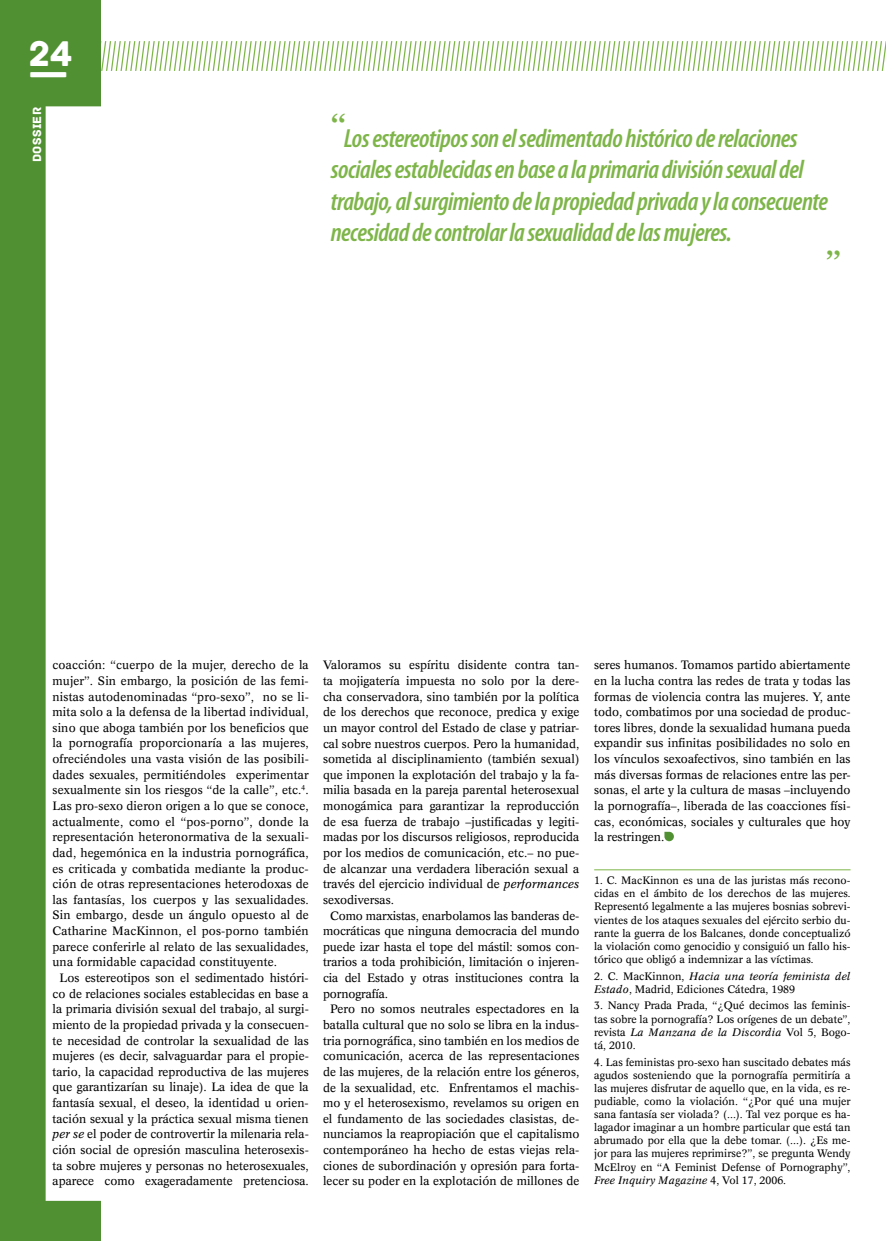
<style>
.page{position:relative;width:886px;height:1241px;background:#fff}
.page>*{position:absolute;margin:0;border:0;box-sizing:border-box;transform-origin:0 0}
.t1{font:37.5px "Archive";color:#fff}
.t2{font:500 30px "Concorde BE";color:#7eb549}
.t3{font:italic 600 condensed 26.25px/31.2px "Myriad Pro";letter-spacing:-.02em;color:#7eb549}
.t4{font:12.5px "Archive";letter-spacing:.025em;color:#fff}
.t5{font:11.88px/15.6px "Concorde";color:#000;text-align:justify}
.t6{font:10.62px/13.1px "Concorde";color:#000;text-align:justify}
.t7{font:10.62px/13.1px "Concorde BE";color:#000;text-align:justify}
.s1{font-style:italic}
</style>
<div class="page">
<svg style="left:101px;top:41px;width:785px;height:30px"></svg>
<svg style="left:0;top:0;width:101px;height:1240px;fill:#519032"></svg>
<hr style="left:594px;top:869px;width:256px;height:1px;background:#7eb549">
<svg style="left:664px;top:831px;width:10px;height:10px"></svg>
<h1 class="t1" style="left:29px;top:32px;width:45px">24</h1>
<h1 class="t1" style="left:25px;top:81px;width:14px;rotate:-90deg">|</h1>
<p class="t4" style="left:30px;top:162px;width:56px;rotate:-90deg">DOSSIER</p>
<p class="t3" style="left:331px;top:123px;width:499px"><sup>“</sup>Los estereotipos son el sedimentado histórico de relaciones sociales establecidas en base a la primaria división sexual del trabajo, al surgimiento de la propiedad privada y la consecuente necesidad de controlar la sexualidad de las mujeres.</p>
<h2 class="t2" style="left:826px;top:244px;width:17px">”</h2>
<p class="t5" style="left:52px;top:657px;width:258px">coacción: “cuerpo de la mujer, derecho de la</p>
<p class="t5" style="left:52px;top:672px;width:258px">mujer”. Sin embargo, la posición de las femi-</p>
<p class="t5" style="left:52px;top:688px;width:258px">nistas autodenominadas “pro-sexo”, no se li-</p>
<p class="t5" style="left:52px;top:703px;width:258px">mita solo a la defensa de la libertad individual,</p>
<p class="t5" style="left:52px;top:719px;width:258px">sino que aboga también por los beneficios que</p>
<p class="t5" style="left:52px;top:735px;width:258px">la pornografía proporcionaría a las mujeres,</p>
<p class="t5" style="left:52px;top:750px;width:258px">ofreciéndoles una vasta visión de las posibili-</p>
<p class="t5" style="left:52px;top:766px;width:258px">dades sexuales, permitiéndoles experimentar</p>
<p class="t5" style="left:52px;top:782px;width:258px">sexualmente sin los riesgos “de la calle”, etc.<sup>4</sup>.</p>
<p class="t5" style="left:53px;top:797px;width:258px">Las pro-sexo dieron origen a lo que se conoce,</p>
<p class="t5" style="left:53px;top:813px;width:258px">actualmente, como el “pos-porno”, donde la</p>
<p class="t5" style="left:53px;top:828px;width:258px">representación heteronormativa de la sexuali-</p>
<p class="t5" style="left:53px;top:844px;width:258px">dad, hegemónica en la industria pornográfica,</p>
<p class="t5" style="left:53px;top:860px;width:258px">es criticada y combatida mediante la produc-</p>
<p class="t5" style="left:53px;top:875px;width:258px">ción de otras representaciones heterodoxas de</p>
<p class="t5" style="left:53px;top:891px;width:258px">las fantasías, los cuerpos y las sexualidades.</p>
<p class="t5" style="left:53px;top:907px;width:258px">Sin embargo, desde un ángulo opuesto al de</p>
<p class="t5" style="left:53px;top:922px;width:258px">Catharine MacKinnon, el pos-porno también</p>
<p class="t5" style="left:53px;top:938px;width:258px">parece conferirle al relato de las sexualidades,</p>
<p class="t5" style="left:53px;top:953px;width:226px">una formidable capacidad constituyente.</p>
<p class="t5" style="left:60px;top:969px;width:251px">Los estereotipos son el sedimentado históri-</p>
<p class="t5" style="left:53px;top:985px;width:258px">co de relaciones sociales establecidas en base a</p>
<p class="t5" style="left:53px;top:1000px;width:258px">la primaria división sexual del trabajo, al surgi-</p>
<p class="t5" style="left:53px;top:1016px;width:258px">miento de la propiedad privada y la consecuen-</p>
<p class="t5" style="left:53px;top:1032px;width:258px">te necesidad de controlar la sexualidad de las</p>
<p class="t5" style="left:53px;top:1047px;width:258px">mujeres (es decir, salvaguardar para el propie-</p>
<p class="t5" style="left:53px;top:1063px;width:258px">tario, la capacidad reproductiva de las mujeres</p>
<p class="t5" style="left:53px;top:1078px;width:258px">que garantizarían su linaje). La idea de que la</p>
<p class="t5" style="left:53px;top:1094px;width:258px">fantasía sexual, el deseo, la identidad u orien-</p>
<p class="t5" style="left:53px;top:1110px;width:258px">tación sexual y la práctica sexual misma tienen</p>
<p class="t5" style="left:53px;top:1125px;width:258px"><span class="s1">per se</span> el poder de controvertir la milenaria rela-</p>
<p class="t5" style="left:53px;top:1141px;width:258px">ción social de opresión masculina heterosexis-</p>
<p class="t5" style="left:53px;top:1157px;width:258px">ta sobre mujeres y personas no heterosexuales,</p>
<p class="t5" style="left:53px;top:1172px;width:258px">aparece como exageradamente pretenciosa.</p>
<p class="t5" style="left:323px;top:657px;width:258px">Valoramos su espíritu disidente contra tan-</p>
<p class="t5" style="left:323px;top:672px;width:258px">ta mojigatería impuesta no solo por la dere-</p>
<p class="t5" style="left:323px;top:688px;width:258px">cha conservadora, sino también por la política</p>
<p class="t5" style="left:323px;top:704px;width:258px">de los derechos que reconoce, predica y exige</p>
<p class="t5" style="left:323px;top:719px;width:258px">un mayor control del Estado de clase y patriar-</p>
<p class="t5" style="left:323px;top:735px;width:258px">cal sobre nuestros cuerpos. Pero la humanidad,</p>
<p class="t5" style="left:323px;top:750px;width:258px">sometida al disciplinamiento (también sexual)</p>
<p class="t5" style="left:323px;top:766px;width:258px">que imponen la explotación del trabajo y la fa-</p>
<p class="t5" style="left:323px;top:782px;width:258px">milia basada en la pareja parental heterosexual</p>
<p class="t5" style="left:323px;top:797px;width:258px">monogámica para garantizar la reproducción</p>
<p class="t5" style="left:323px;top:813px;width:258px">de esa fuerza de trabajo –justificadas y legiti-</p>
<p class="t5" style="left:323px;top:829px;width:258px">madas por los discursos religiosos, reproducida</p>
<p class="t5" style="left:323px;top:844px;width:258px">por los medios de comunicación, etc.– no pue-</p>
<p class="t5" style="left:323px;top:860px;width:258px">de alcanzar una verdadera liberación sexual a</p>
<p class="t5" style="left:323px;top:875px;width:258px">través del ejercicio individual de <span class="s1">performances</span></p>
<p class="t5" style="left:323px;top:891px;width:73px">sexodiversas.</p>
<p class="t5" style="left:330px;top:907px;width:251px">Como marxistas, enarbolamos las banderas de-</p>
<p class="t5" style="left:323px;top:922px;width:258px">mocráticas que ninguna democracia del mundo</p>
<p class="t5" style="left:323px;top:938px;width:258px">puede izar hasta el tope del mástil: somos con-</p>
<p class="t5" style="left:323px;top:954px;width:258px">trarios a toda prohibición, limitación o injeren-</p>
<p class="t5" style="left:323px;top:969px;width:258px">cia del Estado y otras instituciones contra la</p>
<p class="t5" style="left:323px;top:985px;width:67px">pornografía.</p>
<p class="t5" style="left:330px;top:1000px;width:251px">Pero no somos neutrales espectadores en la</p>
<p class="t5" style="left:323px;top:1016px;width:258px">batalla cultural que no solo se libra en la indus-</p>
<p class="t5" style="left:323px;top:1032px;width:258px">tria pornográfica, sino también en los medios de</p>
<p class="t5" style="left:323px;top:1047px;width:258px">comunicación, acerca de las representaciones</p>
<p class="t5" style="left:323px;top:1063px;width:258px">de las mujeres, de la relación entre los géneros,</p>
<p class="t5" style="left:323px;top:1079px;width:258px">de la sexualidad, etc. Enfrentamos el machis-</p>
<p class="t5" style="left:323px;top:1094px;width:258px">mo y el heterosexismo, revelamos su origen en</p>
<p class="t5" style="left:323px;top:1110px;width:258px">el fundamento de las sociedades clasistas, de-</p>
<p class="t5" style="left:323px;top:1125px;width:258px">nunciamos la reapropiación que el capitalismo</p>
<p class="t5" style="left:323px;top:1141px;width:258px">contemporáneo ha hecho de estas viejas rela-</p>
<p class="t5" style="left:323px;top:1157px;width:258px">ciones de subordinación y opresión para forta-</p>
<p class="t5" style="left:323px;top:1172px;width:258px">lecer su poder en la explotación de millones de</p>
<p class="t5" style="left:594px;top:657px;width:258px">seres humanos. Tomamos partido abiertamente en la lucha contra las redes de trata y todas las formas de violencia contra las mujeres. Y, ante todo, combatimos por una sociedad de produc&shy;tores libres, donde la sexualidad humana pueda expandir sus infinitas posibilidades no solo en los vínculos sexoafectivos, sino también en las más diversas formas de relaciones entre las per&shy;sonas, el arte y la cultura de masas –incluyendo la pornografía–, liberada de las coacciones físi&shy;cas, económicas, sociales y culturales que hoy la restringen.</p>
<p class="t7" style="left:594px;top:873px;width:258px">1. C. MacKinnon es una de las juristas más recono&shy;cidas en el ámbito de los derechos de las mujeres.<br>Representó legalmente a las mujeres bosnias sobrevi&shy;vientes de los ataques sexuales del ejército serbio du&shy;rante la guerra de los Balcanes, donde conceptualizó la violación como genocidio y consiguió un fallo his&shy;tórico que obligó a indemnizar a las víctimas.</p>
<p class="t6" style="left:594px;top:968px;width:258px">2. C. MacKinnon, <span class="s1">Hacia una teoría feminista del<br>Estado</span>, Madrid, Ediciones Cátedra, 1989</p>
<p class="t6" style="left:594px;top:998px;width:258px">3. Nancy Prada Prada, “¿Qué decimos las feminis&shy;tas sobre la pornografía? Los orígenes de un debate”, revista <span class="s1">La Manzana de la Discordia</span> Vol 5, Bogo&shy;tá, 2010.</p>
<p class="t6" style="left:594px;top:1054px;width:258px">4. Las feministas pro-sexo han suscitado debates más agudos sosteniendo que la pornografía permitiría a las mujeres disfrutar de aquello que, en la vida, es re&shy;pudiable, como la violación. “¿Por qué una mujer sana fantasía ser violada? (...). Tal vez porque es ha&shy;lagador imaginar a un hombre particular que está tan abrumado por ella que la debe tomar. (...). ¿Es me&shy;jor para las mujeres reprimirse?”, se pregunta Wendy McElroy en “A Feminist Defense of Pornography”, <span class="s1">Free Inquiry Magazine</span> 4, Vol 17, 2006.</p>
</div>
